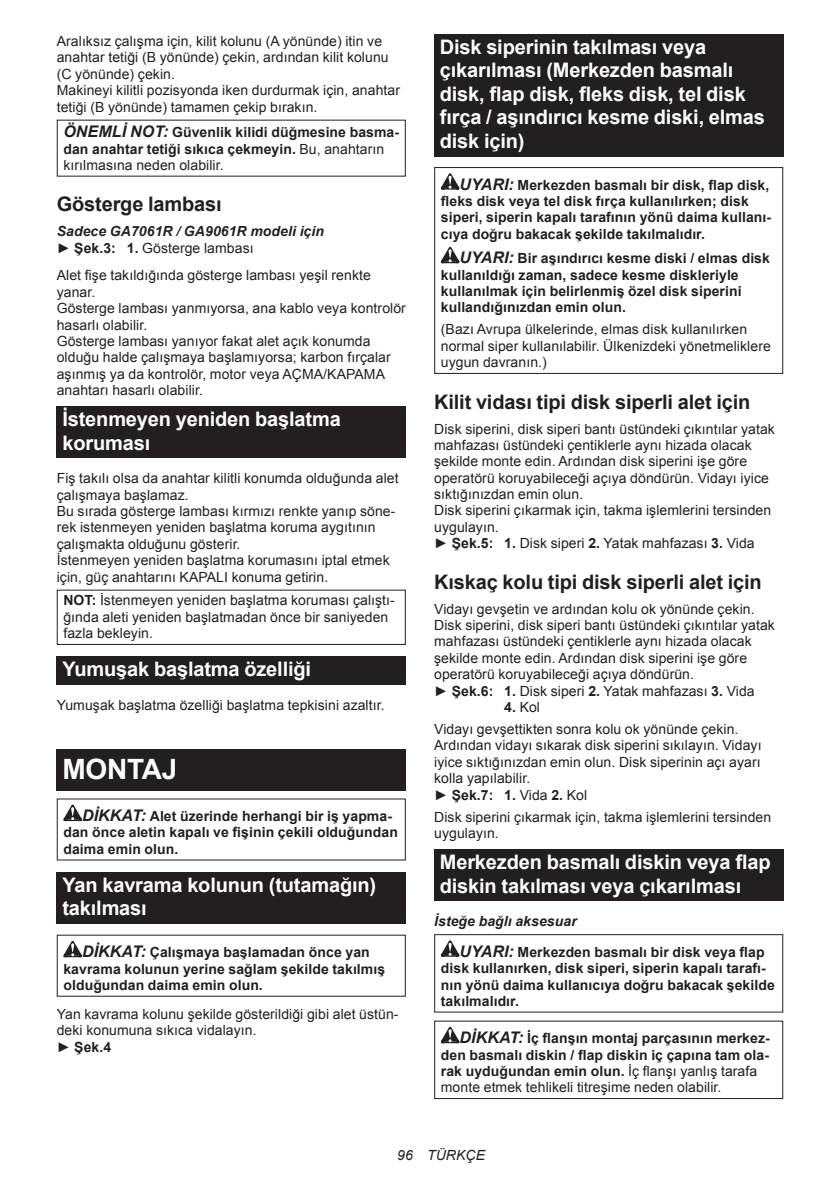
<style>
.page{position:relative;width:840px;height:1191px;background:#fff}
.page>*{position:absolute;margin:0;border:0;box-sizing:border-box;transform-origin:0 0}
.t1{font:700 28px "Arial";letter-spacing:-.01em;color:#fff}
.t2{font:700 20px/23.4px "Arial";letter-spacing:-.01em;color:#fff}
.t3{font:700 20px "Arial";letter-spacing:-.01em;color:#231f20}
.t4{font:14px/16.4px "Arial";letter-spacing:.005em;color:#231f20}
.t5{font:700 14px/16.4px "Arial";letter-spacing:.005em;color:#231f20}
.t6{font:italic 700 14px/16.4px "Arial";letter-spacing:.005em;color:#231f20}
.t7{font:italic 14px "Arial";letter-spacing:.005em;color:#231f20}
.s1{font-style:italic;font-size:16px}
.s2{font-weight:400}
.s3{font-weight:400;font-style:normal}
.s4{font-style:normal}
.s5{font-weight:700}
.s6{font-style:italic}
</style>
<div class="page">
<div style="left:57px;top:406px;width:348px;height:52px;background:#231f20"></div>
<div style="left:57px;top:589px;width:348px;height:56px;border:1px solid #231f20"></div>
<div style="left:57px;top:656px;width:348px;height:29px;background:#231f20"></div>
<div style="left:57px;top:749px;width:348px;height:41px;background:#231f20"></div>
<svg style="left:63px;top:804px;width:19px;height:17px"></svg>
<div style="left:57px;top:872px;width:348px;height:51px;background:#231f20"></div>
<svg style="left:63px;top:941px;width:19px;height:16px"></svg>
<div style="left:434px;top:34px;width:348px;height:122px;background:#231f20"></div>
<svg style="left:440px;top:173px;width:19px;height:17px"></svg>
<svg style="left:440px;top:247px;width:19px;height:16px"></svg>
<div style="left:434px;top:167px;width:348px;height:207px;border:1px solid #231f20"></div>
<div style="left:434px;top:849px;width:348px;height:52px;background:#231f20"></div>
<svg style="left:440px;top:940px;width:19px;height:16px"></svg>
<div style="left:434px;top:934px;width:348px;height:78px;border:1px solid #231f20"></div>
<svg style="left:440px;top:1026px;width:19px;height:17px"></svg>
<div style="left:434px;top:1020px;width:348px;height:79px;border:1px solid #231f20"></div>
<p class="t4" style="left:57px;top:33px;width:344px">Aralıksız çalışma için, kilit kolunu (A yönünde) itin ve anahtar tetiği (B yönünde) çekin, ardından kilit kolunu (C yönünde) çekin.<br>Makineyi kilitli pozisyonda iken durdurmak için, anahtar tetiği (B yönünde) tamamen çekip bırakın.</p>
<p class="t5" style="left:63px;top:124px;width:337px"><span class="s1">ÖNEMLİ NOT:</span> Güvenlik kilidi düğmesine basma&shy;dan anahtar tetiği sıkıca çekmeyin. <span class="s2">Bu, anahtarın kırılmasına neden olabilir.</span></p>
<h2 class="t3" style="left:57px;top:191px;width:166px">Gösterge lambası</h2>
<p class="t6" style="left:57px;top:224px;width:268px">Sadece GA7061R / GA9061R modeli için <span class="s3">►</span> <span class="s4">Şek.3: 1.</span> <span class="s3">Gösterge lambası</span></p>
<p class="t4" style="left:57px;top:267px;width:350px">Alet fişe takıldığında gösterge lambası yeşil renkte yanar.<br>Gösterge lambası yanmıyorsa, ana kablo veya kontrolör hasarlı olabilir.<br>Gösterge lambası yanıyor fakat alet açık konumda olduğu halde çalışmaya başlamıyorsa; karbon fırçalar aşınmış ya da kontrolör, motor veya AÇMA/KAPAMA anahtarı hasarlı olabilir.</p>
<h2 class="t2" style="left:62px;top:408px;width:280px">İstenmeyen yeniden başlatma koruması</h2>
<p class="t4" style="left:57px;top:470px;width:343px">Fiş takılı olsa da anahtar kilitli konumda olduğunda alet çalışmaya başlamaz.<br>Bu sırada gösterge lambası kırmızı renkte yanıp söne&shy;rek istenmeyen yeniden başlatma koruma aygıtının çalışmakta olduğunu gösterir.<br>İstenmeyen yeniden başlatma korumasını iptal etmek için, güç anahtarını KAPALI konuma getirin.</p>
<p class="t4" style="left:63px;top:592px;width:333px"><span class="s5">NOT:</span> İstenmeyen yeniden başlatma koruması çalıştı&shy;ğında aleti yeniden başlatmadan önce bir saniyeden fazla bekleyin.</p>
<h2 class="t2" style="left:62px;top:658px;width:250px">Yumuşak başlatma özelliği</h2>
<p class="t4" style="left:57px;top:696px;width:329px">Yumuşak başlatma özelliği başlatma tepkisini azaltır.</p>
<h1 class="t1" style="left:62px;top:750px;width:116px">MONTAJ</h1>
<p class="t5" style="left:63px;top:808px;width:336px;text-indent:19px"><span class="s1">DİKKAT:</span> Alet üzerinde herhangi bir iş yapma&shy;dan önce aletin kapalı ve fişinin çekili olduğundan daima emin olun.</p>
<h2 class="t2" style="left:62px;top:873px;width:315px">Yan kavrama kolunun (tutamağın) takılması</h2>
<p class="t5" style="left:63px;top:944px;width:323px;text-indent:19px"><span class="s1">DİKKAT:</span> Çalışmaya başlamadan önce yan kavrama kolunun yerine sağlam şekilde takılmış olduğundan daima emin olun.</p>
<p class="t4" style="left:57px;top:1005px;width:343px">Yan kavrama kolunu şekilde gösterildiği gibi alet üstün&shy;deki konumuna sıkıca vidalayın.<br>► <span class="s5">Şek.4</span></p>
<h2 class="t2" style="left:439px;top:36px;width:326px">Disk siperinin takılması veya çıkarılması (Merkezden basmalı disk, flap disk, fleks disk, tel disk fırça / aşındırıcı kesme diski, elmas disk için)</h2>
<p class="t5" style="left:440px;top:177px;width:331px;text-indent:19px"><span class="s1">UYARI:</span> Merkezden basmalı bir disk, flap disk, fleks disk veya tel disk fırça kullanılırken; disk siperi, siperin kapalı tarafının yönü daima kullanı&shy;cıya doğru bakacak şekilde takılmalıdır.</p>
<p class="t5" style="left:440px;top:250px;width:330px;text-indent:19px"><span class="s1">UYARI:</span> Bir aşındırıcı kesme diski / elmas disk kullanıldığı zaman, sadece kesme diskleriyle kullanılmak için belirlenmiş özel disk siperini kullandığınızdan emin olun.</p>
<p class="t4" style="left:440px;top:321px;width:331px">(Bazı Avrupa ülkelerinde, elmas disk kullanılırken normal siper kullanılabilir. Ülkenizdeki yönetmeliklere uygun davranın.)</p>
<h2 class="t3" style="left:434px;top:388px;width:317px">Kilit vidası tipi disk siperli alet için</h2>
<p class="t4" style="left:434px;top:420px;width:342px">Disk siperini, disk siperi bantı üstündeki çıkıntılar yatak mahfazası üstündeki çentiklerle aynı hizada olacak şekilde monte edin. Ardından disk siperini işe göre operatörü koruyabileceği açıya döndürün. Vidayı iyice sıktığınızdan emin olun.<br>Disk siperini çıkarmak için, takma işlemlerini tersinden uygulayın.<br>► <span class="s5">Şek.5: 1.</span> Disk siperi <span class="s5">2.</span> Yatak mahfazası <span class="s5">3.</span> Vida</p>
<h2 class="t3" style="left:434px;top:568px;width:329px">Kıskaç kolu tipi disk siperli alet için</h2>
<p class="t4" style="left:434px;top:600px;width:342px">Vidayı gevşetin ve ardından kolu ok yönünde çekin.<br>Disk siperini, disk siperi bantı üstündeki çıkıntılar yatak mahfazası üstündeki çentiklerle aynı hizada olacak şekilde monte edin. Ardından disk siperini işe göre operatörü koruyabileceği açıya döndürün.<br>► <span class="s5">Şek.6: 1.</span> Disk siperi <span class="s5">2.</span> Yatak mahfazası <span class="s5">3.</span> Vida</p>
<p class="t4" style="left:434px;top:696px;width:305px;line-height:22px;text-indent:70px"><span class="s5">4.</span> Kol<br>Vidayı gevşettikten sonra kolu ok yönünde çekin.</p>
<p class="t4" style="left:434px;top:737px;width:329px">Ardından vidayı sıkarak disk siperini sıkılayın. Vidayı iyice sıktığınızdan emin olun. Disk siperinin açı ayarı kolla yapılabilir.<br>► <span class="s5">Şek.7: 1.</span> Vida <span class="s5">2.</span> Kol</p>
<p class="t4" style="left:434px;top:808px;width:338px">Disk siperini çıkarmak için, takma işlemlerini tersinden uygulayın.</p>
<h2 class="t2" style="left:439px;top:851px;width:332px">Merkezden basmalı diskin veya flap diskin takılması veya çıkarılması</h2>
<p class="t5" style="left:459px;top:906px;width:306px;line-height:30.6px;text-indent:-25px"><span class="s6">İsteğe bağlı aksesuar<br></span><span class="s1">UYARI:</span> Merkezden basmalı bir disk veya flap</p>
<p class="t5" style="left:440px;top:960px;width:335px">disk kullanırken, disk siperi, siperin kapalı tarafı&shy;nın yönü daima kullanıcıya doğru bakacak şekilde takılmalıdır.</p>
<p class="t5" style="left:440px;top:1030px;width:330px;text-indent:19px"><span class="s1">DİKKAT:</span> İç flanşın montaj parçasının merkez&shy;den basmalı diskin / flap diskin iç çapına tam ola&shy;rak uyduğundan emin olun. <span class="s2">İç flanşı yanlış tarafa monte etmek tehlikeli titreşime neden olabilir.</span></p>
<p class="t7" style="left:397px;top:1146px;width:89px">96 TÜRKÇE</p>
</div>
